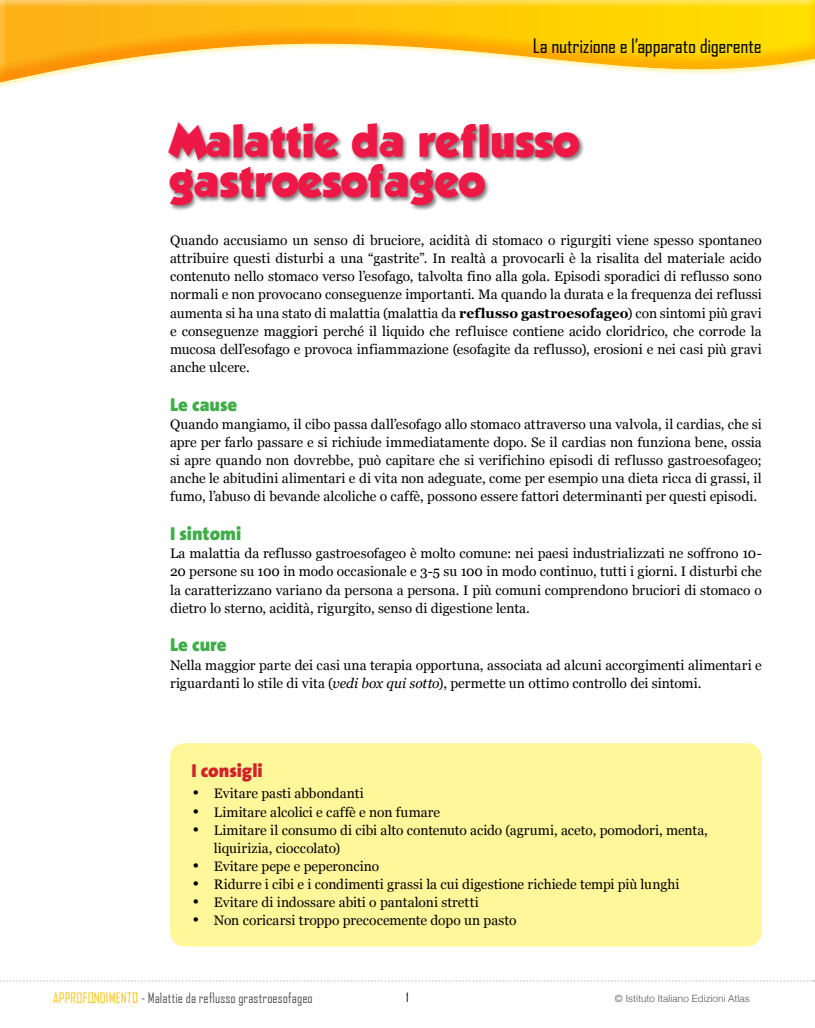
<style>
.page{position:relative;width:815px;height:1028px;background:#fff}
.page>*{position:absolute;margin:0;border:0;box-sizing:border-box;transform-origin:0 0}
.t1{font:40.62px "GROBOLD";letter-spacing:.02em;color:#ed1846}
.KOZUCA_Mincho_Pro_R{font:19.12px "Agency FB";letter-spacing:-.015em;color:#000;scale:1.11 1}
.Default{font:900 18.75px "The Sans";color:#41ad49}
.Default-2{font:900 18.75px "The Sans";color:#d2232a}
.Default-3{font:13.75px/18.1px "Georgia";color:#000;text-align:justify}
.Normale{font:13.75px "Agency FB";letter-spacing:.005em;color:#58595b}
.t2{font:12.5px "Agency FB";color:#000}
.t3{font:300 10px "Helvetica Neue";letter-spacing:.015em;color:#58595b}
.s1{font-weight:700}
.s2{font-style:italic}
.s3{font-family:"Ad Lib BT";font-size:15px}
.s4{color:#ffc20e}
</style>
<div class="page">
<div style="left:0;top:0;width:815px;height:87px;background:#ffc20e;opacity:.75"></div>
<svg style="left:0;top:980px;width:814px;height:1px"></svg>
<div style="left:167px;top:121px;width:419px;height:90px;background:#000;opacity:.5"></div>
<div style="left:170px;top:743px;width:592px;height:203px;background:#fff799;border-radius:15px"></div>
<p class="KOZUCA_Mincho_Pro_R" style="left:533px;top:34px;width:208px">La nutrizione e l’apparato digerente</p>
<p class="t1" style="left:170px;top:117px;width:410px">Malattie da reflusso</p>
<p class="t1" style="left:170px;top:157px;width:316px">gastroesofageo</p>
<p class="Default-3" style="left:170px;top:231px;width:593px">Quando accusiamo un senso di bruciore, acidità di stomaco o rigurgiti viene spesso spontaneo attribuire questi disturbi a una “gastrite”. In realtà a provocarli è la risalita del materiale acido contenuto nello stomaco verso l’esofago, talvolta fino alla gola. Episodi sporadici di reflusso sono normali e non provocano conseguenze importanti. Ma quando la durata e la frequenza dei reflussi aumenta si ha una stato di malattia (malattia da <span class="s1">reflusso gastroesofageo</span>) con sintomi più gravi e conseguenze maggiori perché il liquido che refluisce contiene acido cloridrico, che corrode la mucosa dell’esofago e provoca infiammazione (esofagite da reflusso), erosioni e nei casi più gravi anche ulcere.</p>
<p class="Default" style="left:170px;top:388px;width:69px">Le cause</p>
<p class="Default-3" style="left:170px;top:415px;width:593px">Quando mangiamo, il cibo passa dall’esofago allo stomaco attraverso una valvola, il cardias, che si apre per farlo passare e si richiude immediatamente dopo. Se il cardias non funziona bene, ossia si apre quando non dovrebbe, può capitare che si verifichino episodi di reflusso gastroesofageo; anche le abitudini alimentari e di vita non adeguate, come per esempio una dieta ricca di grassi, il fumo, l’abuso di bevande alcoliche o caffè, possono essere fattori determinanti per questi episodi.</p>
<p class="Default" style="left:170px;top:518px;width:73px">I sintomi</p>
<p class="Default-3" style="left:170px;top:545px;width:593px">La malattia da reflusso gastroesofageo è molto comune: nei paesi industrializzati ne soffrono 10- 20 persone su 100 in modo occasionale e 3-5 su 100 in modo continuo, tutti i giorni. I disturbi che la caratterizzano variano da persona a persona. I più comuni comprendono bruciori di stomaco o dietro lo sterno, acidità, rigurgito, senso di digestione lenta.</p>
<p class="Default" style="left:170px;top:629px;width:58px">Le cure</p>
<p class="Default-3" style="left:170px;top:656px;width:593px">Nella maggior parte dei casi una terapia opportuna, associata ad alcuni accorgimenti alimentari e riguardanti lo stile di vita (<span class="s2">vedi box qui sotto</span>), permette un ottimo controllo dei sintomi.</p>
<p class="Default-2" style="left:191px;top:754px;width:73px">I consigli</p>
<p class="Default-3" style="left:191px;top:785px;width:174px"><span class="s3">•</span> Evitare pasti abbondanti</p>
<p class="Default-3" style="left:191px;top:803px;width:250px"><span class="s3">•</span> Limitare alcolici e caffè e non fumare</p>
<p class="Default-3" style="left:214px;top:821px;width:496px;text-indent:-22px"><span class="s3">•</span> Limitare il consumo di cibi alto contenuto acido (agrumi, aceto, pomodori, menta, liquirizia, cioccolato)</p>
<p class="Default-3" style="left:191px;top:857px;width:189px"><span class="s3">•</span> Evitare pepe e peperoncino</p>
<p class="Default-3" style="left:191px;top:875px;width:490px"><span class="s3">•</span> Ridurre i cibi e i condimenti grassi la cui digestione richiede tempi più lunghi</p>
<p class="Default-3" style="left:191px;top:893px;width:289px"><span class="s3">•</span> Evitare di indossare abiti o pantaloni stretti</p>
<p class="Default-3" style="left:191px;top:911px;width:327px"><span class="s3">•</span> Non coricarsi troppo precocemente dopo un pasto</p>
<p class="Normale" style="left:53px;top:989px;width:261px"><span class="s4">APPROFONDIMENTO</span> - Malattie da reflusso grastroesofageo</p>
<p class="t2" style="left:406px;top:989px;width:4px">1</p>
<p class="t3" style="left:615px;top:990px;width:136px">© Istituto Italiano Edizioni Atlas</p>
</div>
